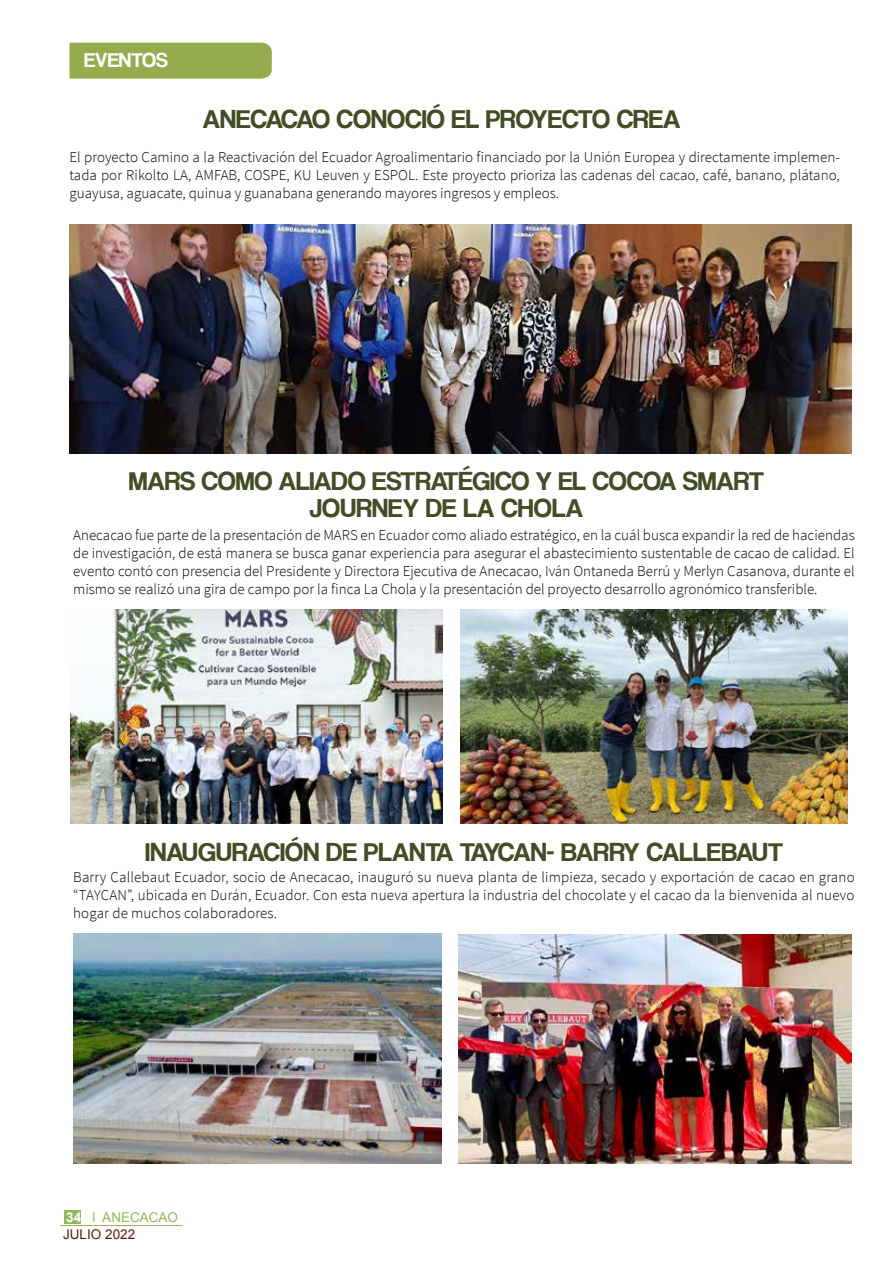
<style>
.page{position:relative;width:893px;height:1263px;background:#fff}
.page>*{position:absolute;margin:0;border:0;box-sizing:border-box;transform-origin:0 0}
.t1{font:27px/27px "Coolvetica Rg";color:#424d25;text-align:center}
.t2{font:21px "Coolvetica Rg";color:#fff}
.t3{font:300 15px/18px "Source Sans Pro";color:#000;text-align:justify}
.t4{font:13.5px/17px "Arial";color:#91ba5b}
.s1{font-weight:700;color:#fff}
.s2{color:#5c2009}
</style>
<div class="page">
<img style="left:70px;top:224px;width:781px;height:230px">
<img style="left:70px;top:609px;width:373px;height:215px">
<img style="left:460px;top:610px;width:388px;height:213px">
<img style="left:73px;top:933px;width:369px;height:230px">
<img style="left:459px;top:934px;width:392px;height:229px">
<div style="left:70px;top:43px;width:202px;height:36px;background:#94ac4d"></div>
<div style="left:64px;top:1210px;width:17px;height:14px;background:#91ba5b"></div>
<hr style="left:60px;top:1225px;width:123px;height:1px;background:#a8ab4c">
<h2 class="t2" style="left:84px;top:47px;width:85px">EVENTOS</h2>
<h1 class="t1" style="left:203px;top:105px;width:479px">ANECACAO CONOCIÓ EL PROYECTO CREA</h1>
<p class="t3" style="left:70px;top:148px;width:772px">El proyecto Camino a la Reactivación del Ecuador Agroalimentario financiado por la Unión Europea y directamente implemen&shy;tada por Rikolto LA, AMFAB, COSPE, KU Leuven y ESPOL. Este proyecto prioriza las cadenas del cacao, café, banano, plátano, guayusa, aguacate, quinua y guanabana generando mayores ingresos y empleos.</p>
<h1 class="t1" style="left:129px;top:467px;width:637px">MARS COMO ALIADO ESTRATÉGICO Y EL COCOA SMART<br>JOURNEY DE LA CHOLA</h1>
<p class="t3" style="left:73px;top:526px;width:783px">Anecacao fue parte de la presentación de MARS en Ecuador como aliado estratégico, en la cuál busca expandir la red de haciendas de investigación, de está manera se busca ganar experiencia para asegurar el abastecimiento sustentable de cacao de calidad. El evento contó con presencia del Presidente y Directora Ejecutiva de Anecacao, Iván Ontaneda Berrú y Merlyn Casanova, durante el mismo se realizó una gira de campo por la finca La Chola y la presentación del proyecto desarrollo agronómico transferible.</p>
<h1 class="t1" style="left:145px;top:839px;width:639px">INAUGURACIÓN DE PLANTA TAYCAN- BARRY CALLEBAUT</h1>
<p class="t3" style="left:73px;top:868px;width:783px">Barry Callebaut Ecuador, socio de Anecacao, inauguró su nueva planta de limpieza, secado y exportación de cacao en grano “TAYCAN”, ubicada en Durán, Ecuador. Con esta nueva apertura la industria del chocolate y el cacao da la bienvenida al nuevo hogar de muchos colaboradores.</p>
<p class="t4" style="left:63px;top:1209px;width:116px"><span class="s1">34</span> l ANECACAO<br><span class="s2">JULIO 2022</span></p>
</div>
